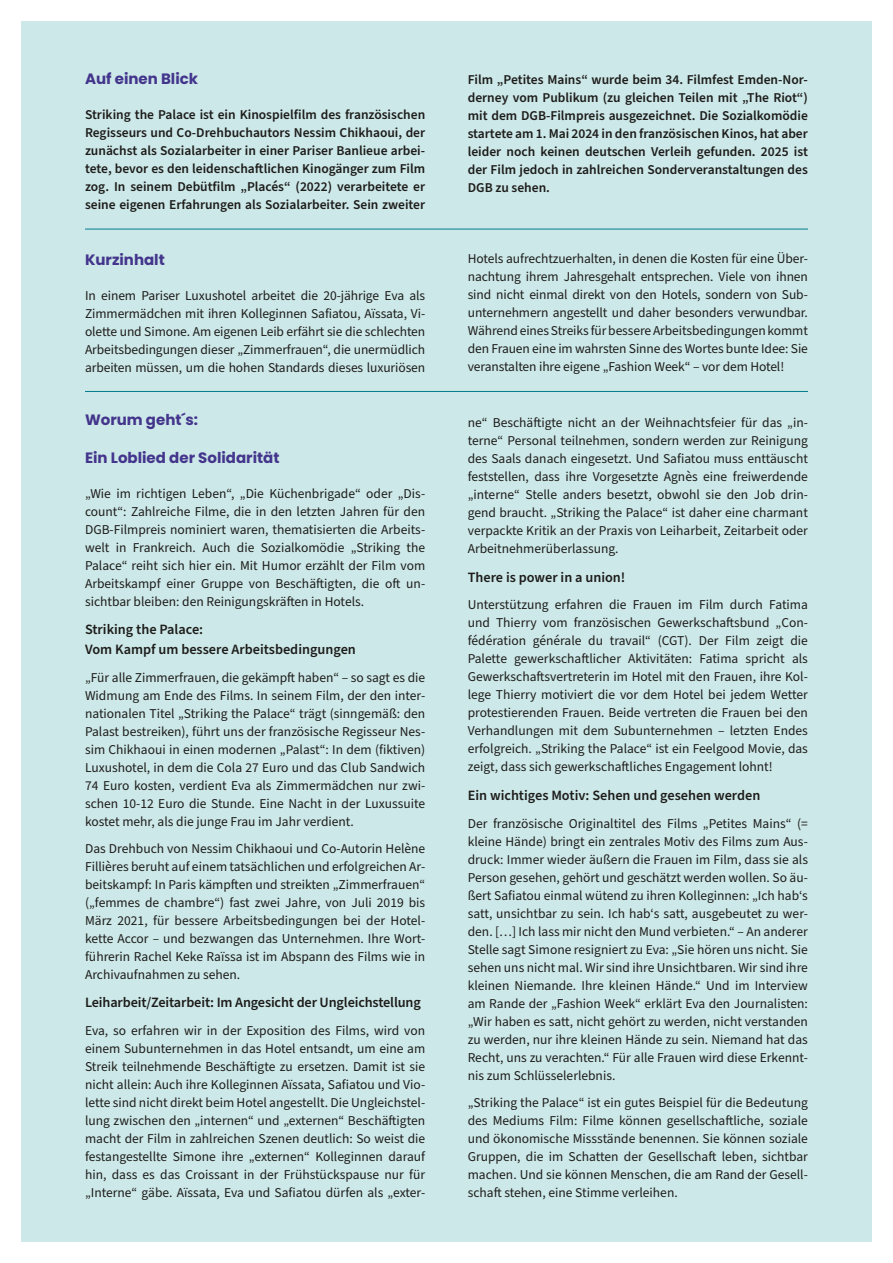
<style>
.page{position:relative;width:893px;height:1263px;background:#fff}
.page>*{position:absolute;margin:0;border:0;box-sizing:border-box;transform-origin:0 0}
.t1{font:700 15px "Poppins";color:#43358c}
.t2{font:600 14.25px/19.5px "Source Sans Pro";color:#1d1d1b}
.t3{font:13.5px/18px "Source Sans Pro";color:#1d1d1b;text-align:justify}
.t4{font:600 13.5px/18px "Source Sans Pro";color:#1d1d1b;text-align:justify}
</style>
<div class="page">
<div style="left:21px;top:21px;width:851px;height:1221px;background:#cde8e8"></div>
<hr style="left:85px;top:229px;width:723px;height:1px;background:#007c8b">
<hr style="left:85px;top:391px;width:723px;height:1px;background:#007c8b">
<p class="t1" style="left:85px;top:70px;width:115px">Auf einen Blick</p>
<p class="t4" style="left:85px;top:106px;width:342px">Striking the Palace ist ein Kinospielfilm des französischen Regisseurs und Co-Drehbuchautors Nessim Chikhaoui, der zunächst als Sozialarbeiter in einer Pariser Banlieue arbei&shy;tete, bevor es den leidenschaftlichen Kinogänger zum Film zog. In seinem Debütfilm „Placés“ (2022) verarbeitete er seine eigenen Erfahrungen als Sozialarbeiter. Sein zweiter</p>
<p class="t1" style="left:85px;top:251px;width:81px">Kurzinhalt</p>
<p class="t3" style="left:85px;top:287px;width:342px">In einem Pariser Luxushotel arbeitet die 20-jährige Eva als Zimmermädchen mit ihren Kolleginnen Safiatou, Aïssata, Vi&shy;olette und Simone. Am eigenen Leib erfährt sie die schlechten Arbeitsbedingungen dieser „Zimmerfrauen“, die unermüdlich arbeiten müssen, um die hohen Standards dieses luxuriösen</p>
<p class="t1" style="left:85px;top:411px;width:115px">Worum geht´s:</p>
<p class="t1" style="left:85px;top:449px;width:196px">Ein Loblied der Solidarität</p>
<p class="t3" style="left:85px;top:485px;width:342px">„Wie im richtigen Leben“, „Die Küchenbrigade“ oder „Dis&shy;count“: Zahlreiche Filme, die in den letzten Jahren für den DGB-Filmpreis nominiert waren, thematisierten die Arbeits&shy;welt in Frankreich. Auch die Sozialkomödie „Striking the Palace“ reiht sich hier ein. Mit Humor erzählt der Film vom Arbeitskampf einer Gruppe von Beschäftigten, die oft un&shy;sichtbar bleiben: den Reinigungskräften in Hotels.</p>
<p class="t2" style="left:85px;top:620px;width:272px">Striking the Palace:<br>Vom Kampf um bessere Arbeitsbedingungen</p>
<p class="t3" style="left:85px;top:669px;width:342px">„Für alle Zimmerfrauen, die gekämpft haben“ – so sagt es die Widmung am Ende des Films. In seinem Film, der den inter&shy;nationalen Titel „Striking the Palace“ trägt (sinngemäß: den Palast bestreiken), führt uns der französische Regisseur Nes&shy;sim Chikhaoui in einen modernen „Palast“: In dem (fiktiven)<br>Luxushotel, in dem die Cola 27 Euro und das Club Sandwich 74 Euro kosten, verdient Eva als Zimmermädchen nur zwi&shy;schen 10-12 Euro die Stunde. Eine Nacht in der Luxussuite kostet mehr, als die junge Frau im Jahr verdient.</p>
<p class="t3" style="left:85px;top:840px;width:342px">Das Drehbuch von Nessim Chikhaoui und Co-Autorin Helène Fillières beruht auf einem tatsächlichen und erfolgreichen Ar&shy;beitskampf: In Paris kämpften und streikten „Zimmerfrauen“ („femmes de chambre“) fast zwei Jahre, von Juli 2019 bis März 2021, für bessere Arbeitsbedingungen bei der Hotel&shy;kette Accor – und bezwangen das Unternehmen. Ihre Wort&shy;führerin Rachel Keke Raïssa ist im Abspann des Films wie in Archivaufnahmen zu sehen.</p>
<p class="t2" style="left:85px;top:993px;width:337px">Leiharbeit/Zeitarbeit: Im Angesicht der Ungleichstellung</p>
<p class="t3" style="left:85px;top:1022px;width:342px">Eva, so erfahren wir in der Exposition des Films, wird von einem Subunternehmen in das Hotel entsandt, um eine am Streik teilnehmende Beschäftigte zu ersetzen. Damit ist sie nicht allein: Auch ihre Kolleginnen Aïssata, Safiatou und Vio&shy;lette sind nicht direkt beim Hotel angestellt. Die Ungleichstel&shy;lung zwischen den „internen“ und „externen“ Beschäftigten macht der Film in zahlreichen Szenen deutlich: So weist die festangestellte Simone ihre „externen“ Kolleginnen darauf hin, dass es das Croissant in der Frühstückspause nur für „Interne“ gäbe. Aïssata, Eva und Safiatou dürfen als „exter-</p>
<p class="t4" style="left:468px;top:71px;width:342px">Film „Petites Mains“ wurde beim 34. Filmfest Emden-Nor&shy;derney vom Publikum (zu gleichen Teilen mit „The Riot“) mit dem DGB-Filmpreis ausgezeichnet. Die Sozialkomödie startete am 1. Mai 2024 in den französischen Kinos, hat aber leider noch keinen deutschen Verleih gefunden. 2025 ist der Film jedoch in zahlreichen Sonderveranstaltungen des DGB zu sehen.</p>
<p class="t3" style="left:468px;top:250px;width:342px">Hotels aufrechtzuerhalten, in denen die Kosten für eine Über&shy;nachtung ihrem Jahresgehalt entsprechen. Viele von ihnen sind nicht einmal direkt von den Hotels, sondern von Sub&shy;unternehmern angestellt und daher besonders verwundbar.<br>Während eines Streiks für bessere Arbeitsbedingungen kommt den Frauen eine im wahrsten Sinne des Wortes bunte Idee: Sie veranstalten ihre eigene „Fashion Week“ – vor dem Hotel!</p>
<p class="t3" style="left:468px;top:414px;width:342px">ne“ Beschäftigte nicht an der Weihnachtsfeier für das „in&shy;terne“ Personal teilnehmen, sondern werden zur Reinigung des Saals danach eingesetzt. Und Safiatou muss enttäuscht feststellen, dass ihre Vorgesetzte Agnès eine freiwerdende „interne“ Stelle anders besetzt, obwohl sie den Job drin&shy;gend braucht. „Striking the Palace“ ist daher eine charmant verpackte Kritik an der Praxis von Leiharbeit, Zeitarbeit oder Arbeitnehmerüberlassung.</p>
<p class="t2" style="left:468px;top:568px;width:159px">There is power in a union!</p>
<p class="t3" style="left:468px;top:596px;width:342px">Unterstützung erfahren die Frauen im Film durch Fatima und Thierry vom französischen Gewerkschaftsbund „Con&shy;fédération générale du travail“ (CGT). Der Film zeigt die Palette gewerkschaftlicher Aktivitäten: Fatima spricht als Gewerkschaftsvertreterin im Hotel mit den Frauen, ihre Kol&shy;lege Thierry motiviert die vor dem Hotel bei jedem Wetter protestierenden Frauen. Beide vertreten die Frauen bei den Verhandlungen mit dem Subunternehmen – letzten Endes erfolgreich. „Striking the Palace“ ist ein Feelgood Movie, das zeigt, dass sich gewerkschaftliches Engagement lohnt!</p>
<p class="t2" style="left:468px;top:786px;width:294px">Ein wichtiges Motiv: Sehen und gesehen werden</p>
<p class="t3" style="left:468px;top:815px;width:342px">Der französische Originaltitel des Films „Petites Mains“ (= kleine Hände) bringt ein zentrales Motiv des Films zum Aus&shy;druck: Immer wieder äußern die Frauen im Film, dass sie als Person gesehen, gehört und geschätzt werden wollen. So äu&shy;ßert Safiatou einmal wütend zu ihren Kolleginnen: „Ich hab‘s satt, unsichtbar zu sein. Ich hab‘s satt, ausgebeutet zu wer&shy;den. […] Ich lass mir nicht den Mund verbieten.“ – An anderer Stelle sagt Simone resigniert zu Eva: „Sie hören uns nicht. Sie sehen uns nicht mal. Wir sind ihre Unsichtbaren. Wir sind ihre kleinen Niemande. Ihre kleinen Hände.“ Und im Interview am Rande der „Fashion Week“ erklärt Eva den Journalisten: „Wir haben es satt, nicht gehört zu werden, nicht verstanden zu werden, nur ihre kleinen Hände zu sein. Niemand hat das Recht, uns zu verachten.“ Für alle Frauen wird diese Erkennt&shy;nis zum Schlüsselerlebnis.</p>
<p class="t3" style="left:468px;top:1094px;width:342px">„Striking the Palace“ ist ein gutes Beispiel für die Bedeutung des Mediums Film: Filme können gesellschaftliche, soziale und ökonomische Missstände benennen. Sie können soziale Gruppen, die im Schatten der Gesellschaft leben, sichtbar machen. Und sie können Menschen, die am Rand der Gesell&shy;schaft stehen, eine Stimme verleihen.</p>
</div>
